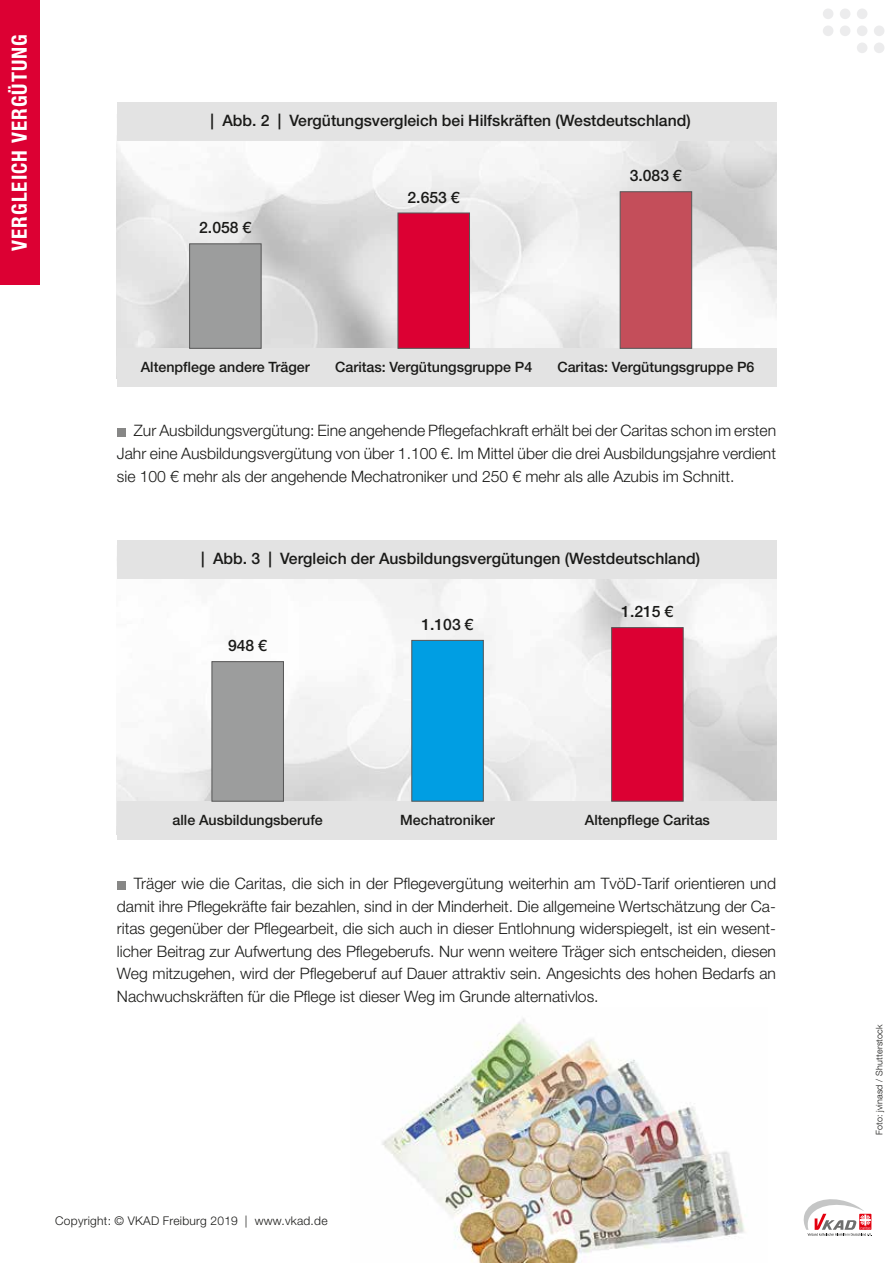
<style>
.page{position:relative;width:893px;height:1263px;background:#fff}
.page>*{position:absolute;margin:0;border:0;box-sizing:border-box;transform-origin:0 0}
.t1{font:700 condensed 21px "Helvetica Neue LT Std";letter-spacing:.05em;color:#fff}
.t2{font:300 15.75px/22.5px "Helvetica Neue LT Std";color:#1a1a18;text-align:justify}
.t3{font:500 15.75px "Helvetica Neue LT Std";color:#1a1a18}
.t4{font:500 14.25px "Helvetica Neue LT Std";color:#1a1a18}
.t5{font:300 12px "Helvetica Neue LT Std";letter-spacing:.02em;color:#1a1a18}
.t6{font:300 9px "Helvetica Neue LT Com";letter-spacing:.02em;color:#1a1a18}
</style>
<div class="page">
<div style="left:840px;top:9px;width:10px;height:10px;background:#ececed;border-radius:50%"></div>
<div style="left:823px;top:9px;width:10px;height:10px;background:#ececed;border-radius:50%"></div>
<div style="left:840px;top:26px;width:10px;height:10px;background:#ececed;border-radius:50%"></div>
<div style="left:823px;top:26px;width:10px;height:10px;background:#ececed;border-radius:50%"></div>
<div style="left:857px;top:9px;width:10px;height:10px;background:#ececed;border-radius:50%"></div>
<div style="left:857px;top:26px;width:10px;height:10px;background:#ececed;border-radius:50%"></div>
<div style="left:857px;top:43px;width:10px;height:10px;background:#ececed;border-radius:50%"></div>
<div style="left:874px;top:26px;width:10px;height:10px;background:#ececed;border-radius:50%"></div>
<div style="left:874px;top:43px;width:10px;height:10px;background:#ececed;border-radius:50%"></div>
<svg style="left:804px;top:1199px;width:68px;height:37px"></svg>
<div style="left:0;top:0;width:40px;height:285px;background:#dc0033"></div>
<img style="left:382px;top:1018px;width:363px;height:245px">
<img style="left:117px;top:140px;width:659px;height:209px">
<div style="left:117px;top:349px;width:659px;height:38px;background:#e3e3e3"></div>
<div style="left:189px;top:243px;width:72px;height:106px;background:#9c9d9d;border:1px solid #565656"></div>
<div style="left:398px;top:213px;width:72px;height:136px;background:#dc0033;border:1px solid #565656"></div>
<div style="left:620px;top:191px;width:72px;height:158px;background:#c44e5a;border:1px solid #565656"></div>
<div style="left:117px;top:102px;width:659px;height:38px;background:#e3e3e3"></div>
<div style="left:117px;top:428px;width:8px;height:8px;background:#878786"></div>
<img style="left:117px;top:578px;width:659px;height:223px">
<div style="left:117px;top:801px;width:659px;height:39px;background:#e3e3e3"></div>
<div style="left:212px;top:661px;width:72px;height:140px;background:#9c9d9d;border:1px solid #565656"></div>
<div style="left:411px;top:640px;width:73px;height:161px;background:#009ee3;border:1px solid #565656"></div>
<div style="left:611px;top:627px;width:73px;height:174px;background:#dc0033;border:1px solid #565656"></div>
<div style="left:117px;top:540px;width:659px;height:38px;background:#e3e3e3"></div>
<div style="left:117px;top:881px;width:8px;height:8px;background:#878786"></div>
<h1 class="t1" style="left:7px;top:251px;width:218px;rotate:-90deg">VERGLEICH VERGÜTUNG</h1>
<p class="t3" style="left:211px;top:111px;width:482px">| Abb. 2 | Vergütungsvergleich bei Hilfskräften (Westdeutschland)</p>
<p class="t3" style="left:199px;top:218px;width:54px">2.058 €</p>
<p class="t3" style="left:408px;top:188px;width:54px">2.653 €</p>
<p class="t3" style="left:630px;top:166px;width:54px">3.083 €</p>
<p class="t4" style="left:141px;top:358px;width:171px">Altenpflege andere Träger</p>
<p class="t4" style="left:335px;top:358px;width:199px">Caritas: Vergütungsgruppe P4</p>
<p class="t4" style="left:557px;top:358px;width:199px">Caritas: Vergütungsgruppe P6</p>
<p class="t2" style="left:117px;top:419px;width:661px;text-indent:17px">Zur Ausbildungsvergütung: Eine angehende Pflegefachkraft erhält bei der Caritas schon im ersten Jahr eine Ausbildungsvergütung von über 1.100 €. Im Mittel über die drei Ausbildungsjahre verdient sie 100 € mehr als der angehende Mechatroniker und 250 € mehr als alle Azubis im Schnitt.</p>
<p class="t3" style="left:201px;top:549px;width:500px">| Abb. 3 | Vergleich der Ausbildungsvergütungen (Westdeutschland)</p>
<p class="t3" style="left:228px;top:636px;width:41px">948 €</p>
<p class="t3" style="left:421px;top:615px;width:54px">1.103 €</p>
<p class="t3" style="left:621px;top:602px;width:54px">1.215 €</p>
<p class="t4" style="left:173px;top:811px;width:152px">alle Ausbildungsberufe</p>
<p class="t4" style="left:400px;top:811px;width:96px">Mechatroniker</p>
<p class="t4" style="left:585px;top:811px;width:127px">Altenpflege Caritas</p>
<p class="t2" style="left:117px;top:872px;width:661px;text-indent:17px">Träger wie die Caritas, die sich in der Pflegevergütung weiterhin am TvöD-Tarif orientieren und damit ihre Pflegekräfte fair bezahlen, sind in der Minderheit. Die allgemeine Wertschätzung der Ca&shy;ritas gegenüber der Pflegearbeit, die sich auch in dieser Entlohnung widerspiegelt, ist ein wesent&shy;licher Beitrag zur Aufwertung des Pflegeberufs. Nur wenn weitere Träger sich entscheiden, diesen Weg mitzugehen, wird der Pflegeberuf auf Dauer attraktiv sein. Angesichts des hohen Bedarfs an Nachwuchskräften für die Pflege ist dieser Weg im Grunde alternativlos.</p>
<p class="t5" style="left:55px;top:1213px;width:274px">Copyright: © VKAD Freiburg 2019 | www.vkad.de</p>
<p class="t6" style="left:874px;top:1135px;width:112px;rotate:-90deg">Foto: jvinasd / Shutterstock</p>
</div>
